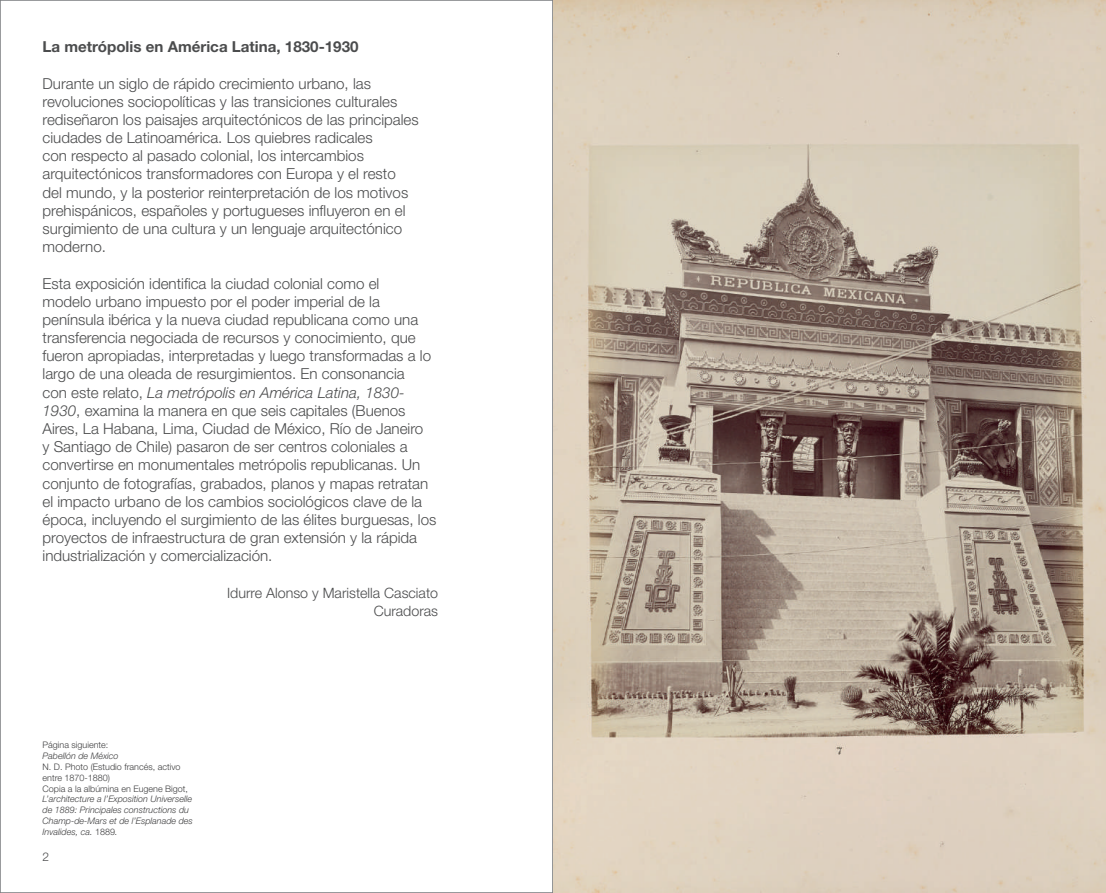
<style>
.page{position:relative;width:1106px;height:893px;background:#fff}
.page>*{position:absolute;margin:0;border:0;box-sizing:border-box;transform-origin:0 0}
.t1{font:300 15.15px/18.1px "Helvetica Neue LT Std";color:#4b4c4d}
.t2{font:700 15.15px "Helvetica Neue LT Std";color:#4b4c4d}
.t3{font:300 14.25px/18.1px "Helvetica Neue LT Std";color:#4b4c4d;text-align:right}
.t4{font:300 12px "Helvetica Neue LT Std";color:#4b4c4d}
.t5{font:italic 300 9px/10.8px "Helvetica Neue LT Std";color:#3e3e3f}
.t6{font:300 9px/10.8px "Helvetica Neue LT Std";color:#3e3e3f}
.s1{font-style:italic}
.s2{font-style:normal}
</style>
<div class="page">
<img style="left:553px;top:0;width:553px;height:893px">
<p class="t2" style="left:43px;top:37px;width:317px">La metrópolis en América Latina, 1830-1930</p>
<p class="t1" style="left:43px;top:74px;width:378px">Durante un siglo de rápido crecimiento urbano, las revoluciones sociopolíticas y las transiciones culturales rediseñaron los paisajes arquitectónicos de las principales ciudades de Latinoamérica. Los quiebres radicales<br>con respecto al pasado colonial, los intercambios arquitectónicos transformadores con Europa y el resto del mundo, y la posterior reinterpretación de los motivos prehispánicos, españoles y portugueses influyeron en el surgimiento de una cultura y un lenguaje arquitectónico moderno.</p>
<p class="t1" style="left:43px;top:274px;width:395px">Esta exposición identifica la ciudad colonial como el<br>modelo urbano impuesto por el poder imperial de la península ibérica y la nueva ciudad republicana como una transferencia negociada de recursos y conocimiento, que fueron apropiadas, interpretadas y luego transformadas a lo largo de una oleada de resurgimientos. En consonancia<br>con este relato, <span class="s1">La metrópolis en América Latina, 1830- 1930</span>, examina la manera en que seis capitales (Buenos Aires, La Habana, Lima, Ciudad de México, Río de Janeiro<br>y Santiago de Chile) pasaron de ser centros coloniales a convertirse en monumentales metrópolis republicanas. Un conjunto de fotografías, grabados, planos y mapas retratan el impacto urbano de los cambios sociológicos clave de la época, incluyendo el surgimiento de las élites burguesas, los proyectos de infraestructura de gran extensión y la rápida industrialización y comercialización.</p>
<p class="t3" style="left:227px;top:583px;width:212px">Idurre Alonso y Maristella Casciato<br>Curadoras</p>
<p class="t6" style="left:43px;top:740px;width:67px">Página siguiente:</p>
<p class="t5" style="left:43px;top:750px;width:78px">Pabellón de México</p>
<p class="t6" style="left:43px;top:761px;width:147px">N. D. Photo (Estudio francés, activo entre 1870-1880)<br>Copia a la albúmina en Eugene Bigot,</p>
<p class="t5" style="left:43px;top:794px;width:152px">L’architecture a l’Exposition Universelle de 1889: Principales constructions du Champ-de-Mars et de l’Esplanade des Invalides, ca. <span class="s2">1889</span>.</p>
<p class="t4" style="left:43px;top:849px;width:8px">2</p>
</div>
